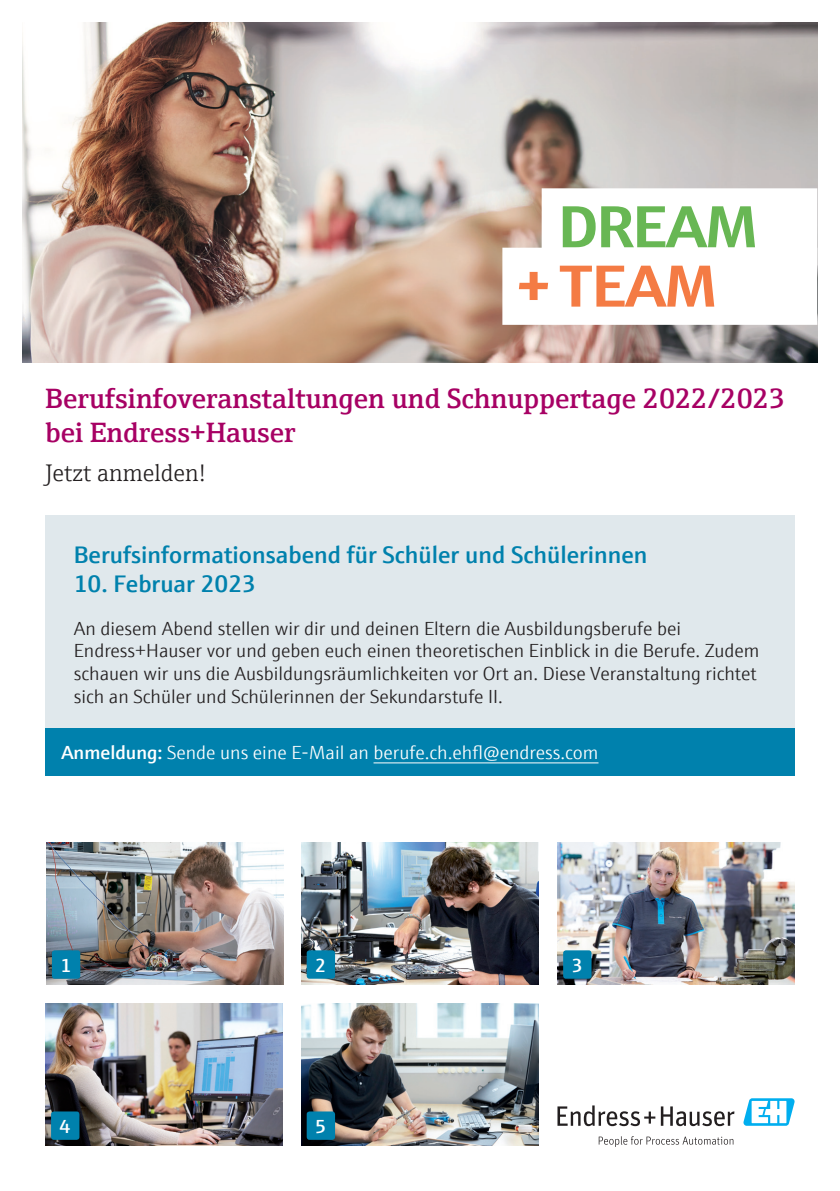
<style>
.page{position:relative;width:840px;height:1191px;background:#fff}
.page>*{position:absolute;margin:0;border:0;box-sizing:border-box;transform-origin:0 0}
.t1{font:700 59.4px "E+H Sans";letter-spacing:-.015em;color:#68b754}
.t2{font:700 59.4px "E+H Sans";color:#f47b44}
.t3{font:600 28px/33.6px "E+H Serif";color:#a70164}
.t4{font:600 24px "E+H Sans";color:#0081ad}
.t5{font:300 24px "E+H Serif";color:#231f20}
.t6{font:300 19px/22.6px "E+H Sans";color:#231f20}
.t7{font:300 19px "E+H Sans";color:#fff}
.t8{font:600 19px "E+H Sans";color:#fff}
.s1{font-weight:600}
</style>
<div class="page">
<img style="left:23px;top:23px;width:793px;height:340px">
<div style="left:541px;top:188px;width:275px;height:77px;background:#fff"></div>
<div style="left:502px;top:248px;width:314px;height:77px;background:#fff"></div>
<div style="left:45px;top:728px;width:749px;height:47px;background:#0081ad"></div>
<hr style="left:373px;top:762px;width:225px;height:1px;background:#fff">
<svg style="left:557px;top:1105px;width:177px;height:21px"></svg>
<svg style="left:598px;top:1136px;width:135px;height:11px"></svg>
<svg style="left:743px;top:1098px;width:51px;height:27px"></svg>
<div style="left:45px;top:515px;width:749px;height:213px;background:#e0e8ec"></div>
<img style="left:557px;top:842px;width:237px;height:142px">
<img style="left:302px;top:842px;width:236px;height:142px">
<img style="left:46px;top:842px;width:237px;height:142px">
<img style="left:45px;top:1003px;width:237px;height:142px">
<img style="left:301px;top:1003px;width:237px;height:142px">
<div style="left:52px;top:950px;width:28px;height:28px;background:#0081ad;border-radius:3px"></div>
<div style="left:51px;top:1111px;width:28px;height:28px;background:#0081ad;border-radius:3px"></div>
<div style="left:306px;top:950px;width:29px;height:28px;background:#0081ad;border-radius:3px"></div>
<div style="left:306px;top:1111px;width:29px;height:28px;background:#0081ad;border-radius:3px"></div>
<div style="left:563px;top:950px;width:28px;height:28px;background:#0081ad;border-radius:3px"></div>
<h1 class="t1" style="left:558px;top:180px;width:201px">DREAM</h1>
<h1 class="t2" style="left:516px;top:239px;width:202px">+ TEAM</h1>
<h2 class="t3" style="left:45px;top:379px;width:740px">Berufsinfoveranstaltungen und Schnuppertage 2022/2023 bei Endress+Hauser</h2>
<p class="t5" style="left:45px;top:455px;width:162px">Jetzt anmelden!</p>
<p class="t4" style="left:74px;top:536px;width:575px">Berufsinformationsabend für Schüler und Schülerinnen</p>
<p class="t4" style="left:74px;top:565px;width:184px">10. Februar 2023</p>
<p class="t6" style="left:74px;top:615px;width:686px">An diesem Abend stellen wir dir und deinen Eltern die Ausbildungsberufe bei Endress+Hauser vor und geben euch einen theoretischen Einblick in die Berufe. Zudem schauen wir uns die Ausbildungsräumlichkeiten vor Ort an. Diese Veranstaltung richtet sich an Schüler und Schülerinnen der Sekundarstufe II.</p>
<p class="t7" style="left:61px;top:739px;width:538px"><span class="s1">Anmeldung:</span> Sende uns eine E-Mail an berufe.ch.ehfl@endress.com</p>
<p class="t8" style="left:60px;top:951px;width:12px">1</p>
<p class="t8" style="left:60px;top:1112px;width:12px">4</p>
<p class="t8" style="left:315px;top:951px;width:12px">2</p>
<p class="t8" style="left:315px;top:1112px;width:12px">5</p>
<p class="t8" style="left:571px;top:951px;width:12px">3</p>
</div>
